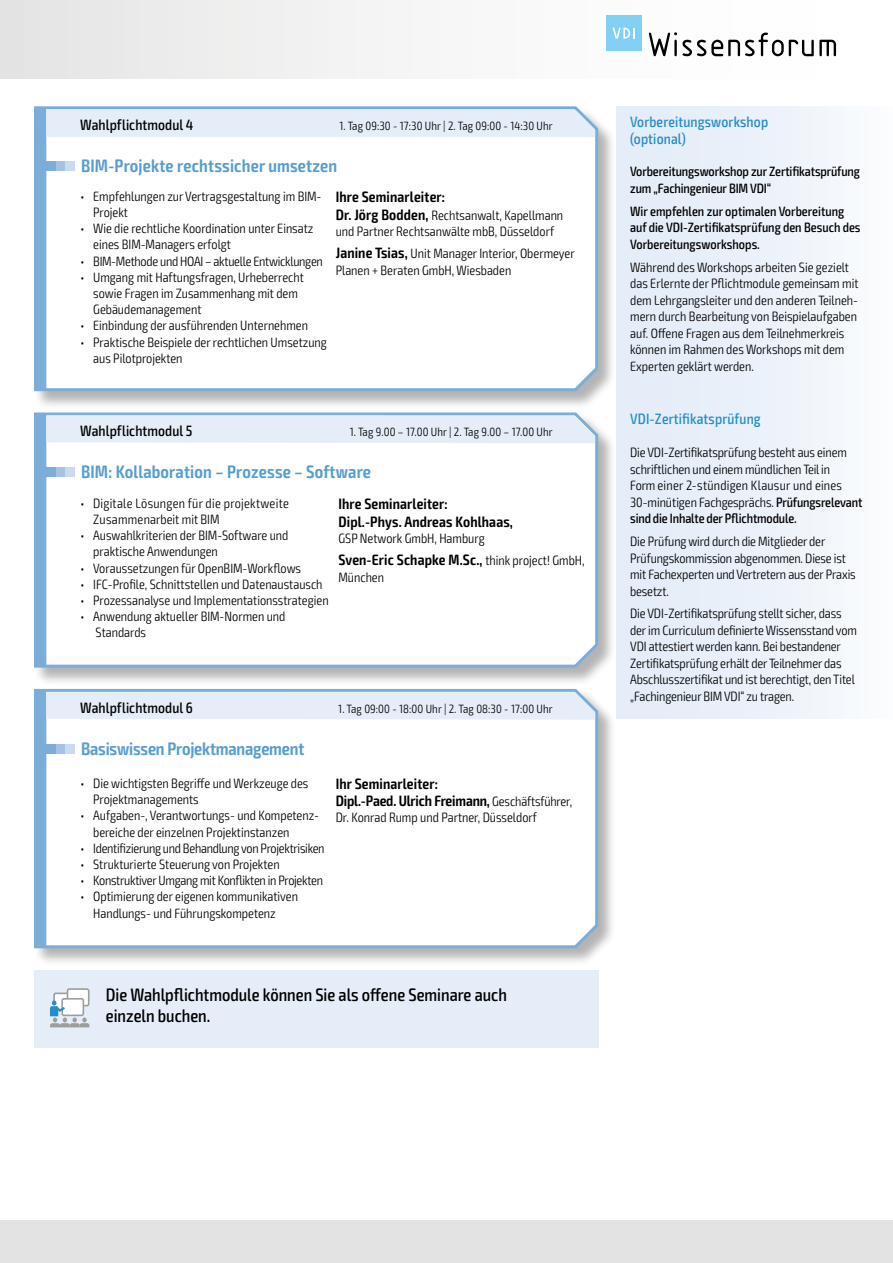
<style>
.page{position:relative;width:893px;height:1263px;background:#fff}
.page>*{position:absolute;margin:0;border:0;box-sizing:border-box;transform-origin:0 0}
.t1{font:600 condensed 18px "Exo 2";letter-spacing:.01em;color:#579dcf}
.t2{font:500 condensed 18px/21.6px "Exo 2";color:#000}
.t3{font:600 condensed 18px "Exo 2";letter-spacing:-.01em;color:#579dcf}
.t4{font:600 condensed 15px/18px "Exo 2";letter-spacing:.01em;color:#000}
.t5{font:600 condensed 15px/16.5px "Exo 2";letter-spacing:-.01em;color:#000}
.t6{font:500 condensed 15px/16.5px "Exo 2";letter-spacing:.01em;color:#258ec6}
.t7{font:500 condensed 15px "Exo 2";letter-spacing:.005em;color:#000}
.t8{font:300 condensed 13.5px/16.5px "Exo 2";color:#000}
.t9{font:500 condensed 13.5px/16.5px "Exo 2";color:#000}
.t10{font:300 condensed 13.5px "Exo 2";letter-spacing:-.02em;color:#000}
.t11{font:300 condensed 13.5px/16.2px "Exo 2";letter-spacing:.02em;color:#000}
.t12{font:300 condensed 12px "Exo 2";letter-spacing:.01em;color:#000}
.s1{font-weight:600;font-size:15px}
.s2{font-weight:300;font-size:13.5px}
.s3{font-weight:500}
</style>
<div class="page">
<div style="left:0;top:1220px;width:893px;height:43px;background:#e3e3e3"></div>
<div style="left:617px;top:106px;width:276px;height:613px;background:linear-gradient(to right,#e1eaf7,#f9fbfd)"></div>
<div style="left:1px;top:0;width:892px;height:79px;background:linear-gradient(to right,#e7e7e7,#fff)"></div>
<div style="left:0;top:0;width:23px;height:79px;background:#e3e3e3"></div>
<div style="left:34px;top:412px;width:582px;height:274px;background:#000;opacity:.3"></div>
<svg style="left:34px;top:412px;width:566px;height:257px;background:#98b7d2"></svg>
<svg style="left:36px;top:414px;width:559px;height:252px"></svg>
<div style="left:50px;top:468px;width:25px;height:9px;background:#cadbef"></div>
<div style="left:48px;top:468px;width:17px;height:9px;background:#a4c3e4"></div>
<div style="left:45px;top:468px;width:10px;height:9px;background:#7badd8"></div>
<div style="left:34px;top:689px;width:582px;height:277px;background:#000;opacity:.3"></div>
<svg style="left:34px;top:688px;width:566px;height:262px;background:#a1bbd2"></svg>
<svg style="left:36px;top:690px;width:559px;height:257px"></svg>
<div style="left:50px;top:744px;width:25px;height:9px;background:#cadbef"></div>
<div style="left:48px;top:744px;width:17px;height:9px;background:#a4c3e4"></div>
<div style="left:45px;top:744px;width:10px;height:9px;background:#7badd8"></div>
<div style="left:34px;top:106px;width:582px;height:303px;background:#000;opacity:.3"></div>
<svg style="left:34px;top:106px;width:566px;height:287px;background:#97b5cf"></svg>
<svg style="left:36px;top:108px;width:559px;height:282px"></svg>
<div style="left:50px;top:162px;width:25px;height:9px;background:#cadbef"></div>
<div style="left:48px;top:162px;width:17px;height:9px;background:#a4c3e4"></div>
<div style="left:45px;top:162px;width:10px;height:9px;background:#7badd8"></div>
<svg style="left:649px;top:32px;width:187px;height:24px"></svg>
<div style="left:606px;top:15px;width:36px;height:36px;background:#83d0f5"></div>
<svg style="left:613px;top:28px;width:21px;height:11px"></svg>
<div style="left:34px;top:969px;width:564px;height:78px;background:#e4edf8"></div>
<div style="left:54px;top:993px;width:21px;height:17px;background:#fff;border-radius:2px"></div>
<div style="left:53px;top:992px;width:23px;height:19px;border:2px solid #9d9d9c;border-radius:2px"></div>
<div style="left:68px;top:989px;width:21px;height:16px;background:#fff;border-radius:2px"></div>
<div style="left:67px;top:988px;width:23px;height:18px;border:2px solid #9d9d9c;border-radius:2px"></div>
<div style="left:61px;top:998px;width:23px;height:18px;border:2px solid #9d9d9c;border-radius:2px"></div>
<svg style="left:50px;top:1000px;width:39px;height:27px"></svg>
<p class="t7" style="left:80px;top:116px;width:115px">Wahlpflichtmodul 4</p>
<p class="t12" style="left:339px;top:118px;width:215px">1. Tag 09:30 - 17:30 Uhr | 2. Tag 09:00 - 14:30 Uhr</p>
<h1 class="t1" style="left:81px;top:155px;width:258px">BIM-Projekte rechtssicher umsetzen</h1>
<p class="t8" style="left:93px;top:188px;width:230px;text-indent:-13px">• Empfehlungen zur Vertragsgestaltung im BIM-<br>Projekt</p>
<p class="t8" style="left:93px;top:221px;width:222px;text-indent:-13px">• Wie die rechtliche Koordination unter Einsatz eines BIM-Managers erfolgt</p>
<p class="t10" style="left:80px;top:253px;width:244px">• BIM-Methode und HOAI – aktuelle Entwicklungen</p>
<p class="t8" style="left:93px;top:269px;width:212px;text-indent:-13px">• Umgang mit Haftungsfragen, Urheberrecht sowie Fragen im Zusammenhang mit dem<br>Gebäudemanagement</p>
<p class="t8" style="left:80px;top:318px;width:229px">• Einbindung der ausführenden Unternehmen</p>
<p class="t8" style="left:93px;top:334px;width:235px;text-indent:-13px">• Praktische Beispiele der rechtlichen Umsetzung aus Pilotprojekten</p>
<p class="t4" style="left:336px;top:188px;width:111px">Ihre Seminarleiter:</p>
<p class="t8" style="left:336px;top:207px;width:229px"><span class="s1">Dr. Jörg Bodden,</span> Rechtsanwalt, Kapellmann und Partner Rechtsanwälte mbB, Düsseldorf</p>
<p class="t8" style="left:336px;top:246px;width:241px"><span class="s1">Janine Tsias,</span> Unit Manager Interior, Obermeyer<br>Planen + Beraten GmbH, Wiesbaden</p>
<p class="t7" style="left:80px;top:422px;width:114px">Wahlpflichtmodul 5</p>
<p class="t12" style="left:350px;top:425px;width:204px">1. Tag 9.00 – 17.00 Uhr | 2. Tag 9.00 – 17.00 Uhr</p>
<h1 class="t1" style="left:81px;top:461px;width:291px">BIM: Kollaboration – Prozesse – Software</h1>
<p class="t11" style="left:93px;top:495px;width:197px;text-indent:-13px">• Digitale Lösungen für die projektweite<br>Zusammenarbeit mit BIM</p>
<p class="t8" style="left:93px;top:528px;width:197px;text-indent:-13px">• Auswahlkriterien der BIM-Software und praktische Anwendungen</p>
<p class="t8" style="left:80px;top:560px;width:222px">• Voraussetzungen für OpenBIM-Workflows</p>
<p class="t8" style="left:80px;top:576px;width:244px">• IFC-Profile, Schnittstellen und Datenaustausch</p>
<p class="t8" style="left:80px;top:592px;width:250px">• Prozessanalyse und Implementationsstrategien</p>
<p class="t8" style="left:96px;top:609px;width:191px;text-indent:-15px">• Anwendung aktueller BIM-Normen und<br>Standards</p>
<p class="t4" style="left:338px;top:495px;width:176px">Ihre Seminarleiter:<br>Dipl.-Phys. Andreas Kohlhaas,</p>
<p class="t8" style="left:338px;top:530px;width:148px">GSP Network GmbH, Hamburg</p>
<p class="t4" style="left:338px;top:551px;width:248px">Sven-Eric Schapke M.Sc., <span class="s2">think project! GmbH,</span></p>
<p class="t8" style="left:338px;top:569px;width:47px">München</p>
<p class="t7" style="left:80px;top:699px;width:114px">Wahlpflichtmodul 6</p>
<p class="t12" style="left:338px;top:702px;width:216px">1. Tag 09:00 - 18:00 Uhr | 2. Tag 08:30 - 17:00 Uhr</p>
<h1 class="t3" style="left:81px;top:738px;width:225px">Basiswissen Projektmanagement</h1>
<p class="t8" style="left:93px;top:775px;width:217px;text-indent:-13px">• Die wichtigsten Begriffe und Werkzeuge des<br>Projektmanagements</p>
<p class="t8" style="left:93px;top:808px;width:227px;text-indent:-13px">• Aufgaben-, Verantwortungs- und Kompetenz&shy;bereiche der einzelnen Projektinstanzen</p>
<p class="t10" style="left:80px;top:840px;width:246px">• Identifizierung und Behandlung von Projektrisiken</p>
<p class="t8" style="left:80px;top:856px;width:201px">• Strukturierte Steuerung von Projekten</p>
<p class="t10" style="left:80px;top:873px;width:244px">• Konstruktiver Umgang mit Konflikten in Projekten</p>
<p class="t8" style="left:93px;top:889px;width:206px;text-indent:-13px">• Optimierung der eigenen kommunikativen<br>Handlungs- und Führungskompetenz</p>
<p class="t5" style="left:336px;top:776px;width:238px">Ihr Seminarleiter:<br>Dipl.-Paed. Ulrich Freimann, <span class="s2">Geschäftsführer,</span></p>
<p class="t8" style="left:336px;top:809px;width:203px">Dr. Konrad Rump und Partner, Düsseldorf</p>
<h1 class="t2" style="left:106px;top:984px;width:402px">Die Wahlpflichtmodule können Sie als offene Seminare auch einzeln buchen.</h1>
<p class="t6" style="left:630px;top:114px;width:139px">Vorbereitungsworkshop (optional)</p>
<p class="t9" style="left:630px;top:164px;width:231px">Vorbereitungsworkshop zur Zertifikatsprüfung zum „Fachingenieur BIM VDI“</p>
<p class="t9" style="left:630px;top:203px;width:232px">Wir empfehlen zur optimalen Vorbereitung auf die VDI-Zertifikatsprüfung den Besuch des<br>Vorbereitungsworkshops.</p>
<p class="t8" style="left:630px;top:259px;width:230px">Während des Workshops arbeiten Sie gezielt das Erlernte der Pflichtmodule gemeinsam mit dem Lehrgangsleiter und den anderen Teilneh&shy;mern durch Bearbeitung von Beispielaufgaben auf. Offene Fragen aus dem Teilnehmerkreis können im Rahmen des Workshops mit dem Experten geklärt werden.</p>
<p class="t6" style="left:630px;top:410px;width:132px">VDI-Zertifikatsprüfung</p>
<p class="t8" style="left:630px;top:444px;width:234px">Die VDI-Zertifikatsprüfung besteht aus einem schriftlichen und einem mündlichen Teil in<br>Form einer 2-stündigen Klausur und eines 30-minütigen Fachgesprächs. <span class="s3">Prüfungsrelevant sind die Inhalte der Pflichtmodule.</span></p>
<p class="t8" style="left:630px;top:533px;width:227px">Die Prüfung wird durch die Mitglieder der Prüfungskommission abgenommen. Diese ist mit Fachexperten und Vertretern aus der Praxis besetzt.</p>
<p class="t8" style="left:630px;top:606px;width:228px">Die VDI-Zertifikatsprüfung stellt sicher, dass der im Curriculum definierte Wissensstand vom VDI attestiert werden kann. Bei bestandener Zertifikatsprüfung erhält der Teilnehmer das Abschlusszertifikat und ist berechtigt, den Titel „Fachingenieur BIM VDI“ zu tragen.</p>
</div>
